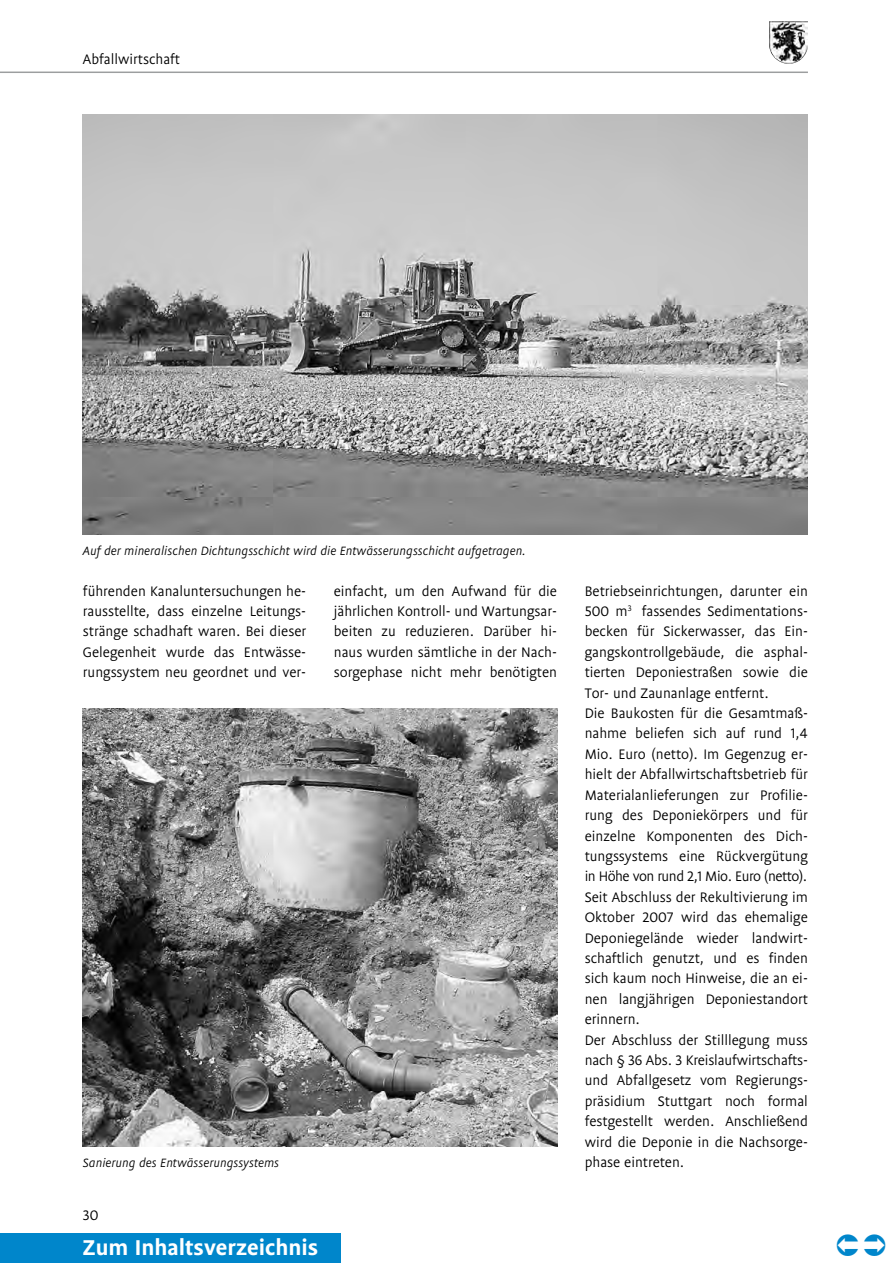
<style>
.page{position:relative;width:893px;height:1263px;background:#fff}
.page>*{position:absolute;margin:0;border:0;box-sizing:border-box;transform-origin:0 0}
.t1{font:700 24px "Flex";color:#fff}
.Grundschrift_10_3{font:15.45px/20.4px "Flex";color:#000;text-align:justify}
.Bildunteschrift_9{font:italic 13.5px "Flex";color:#000}
</style>
<div class="page">
<hr style="left:0;top:72px;width:808px;height:1px;background:#9c9e9f">
<img style="left:769px;top:21px;width:7px;height:38px">
<div style="left:0;top:1233px;width:340px;height:30px;background:#0086cb"></div>
<img style="left:83px;top:115px;width:725px;height:419px">
<img style="left:83px;top:708px;width:474px;height:439px">
<p class="Grundschrift_10_3" style="left:83px;top:49px;width:99px">Abfallwirtschaft</p>
<p class="Bildunteschrift_9" style="left:83px;top:543px;width:444px">Auf der mineralischen Dichtungsschicht wird die Entwässerungsschicht aufgetragen.</p>
<p class="Grundschrift_10_3" style="left:83px;top:581px;width:225px">führenden Kanaluntersuchungen he&shy;rausstellte, dass einzelne Leitungs&shy;stränge schadhaft waren. Bei dieser Gelegenheit wurde das Entwässe&shy;rungssystem neu geordnet und ver-</p>
<p class="Grundschrift_10_3" style="left:334px;top:581px;width:225px">einfacht, um den Aufwand für die jährlichen Kontroll- und Wartungsar&shy;beiten zu reduzieren. Darüber hi&shy;naus wurden sämtliche in der Nach&shy;sorgephase nicht mehr benötigten</p>
<p class="Grundschrift_10_3" style="left:585px;top:581px;width:225px">Betriebseinrichtungen, darunter ein 500 m<sup>3</sup> fassendes Sedimentations&shy;becken für Sickerwasser, das Ein&shy;gangskontrollgebäude, die asphal&shy;tierten Deponiestraßen sowie die Tor- und Zaunanlage entfernt.</p>
<p class="Grundschrift_10_3" style="left:585px;top:703px;width:225px">Die Baukosten für die Gesamtmaß&shy;nahme beliefen sich auf rund 1,4<br>Mio. Euro (netto). Im Gegenzug er&shy;hielt der Abfallwirtschaftsbetrieb für Materialanlieferungen zur Profilie&shy;rung des Deponiekörpers und für einzelne Komponenten des Dich&shy;tungssystems eine Rückvergütung in Höhe von rund 2,1 Mio. Euro (netto).</p>
<p class="Grundschrift_10_3" style="left:585px;top:887px;width:225px">Seit Abschluss der Rekultivierung im Oktober 2007 wird das ehemalige Deponiegelände wieder landwirt&shy;schaftlich genutzt, und es finden sich kaum noch Hinweise, die an ei&shy;nen langjährigen Deponiestandort erinnern.</p>
<p class="Grundschrift_10_3" style="left:585px;top:1030px;width:225px">Der Abschluss der Stilllegung muss nach § 36 Abs. 3 Kreislaufwirtschafts&shy;und Abfallgesetz vom Regierungs&shy;präsidium Stuttgart noch formal festgestellt werden. Anschließend wird die Deponie in die Nachsorge&shy;phase eintreten.</p>
<p class="Bildunteschrift_9" style="left:83px;top:1156px;width:198px">Sanierung des Entwässerungssystems</p>
<p class="Grundschrift_10_3" style="left:83px;top:1205px;width:17px">30</p>
<h1 class="t1" style="left:83px;top:1233px;width:237px">Zum Inhaltsverzeichnis</h1>
</div>
